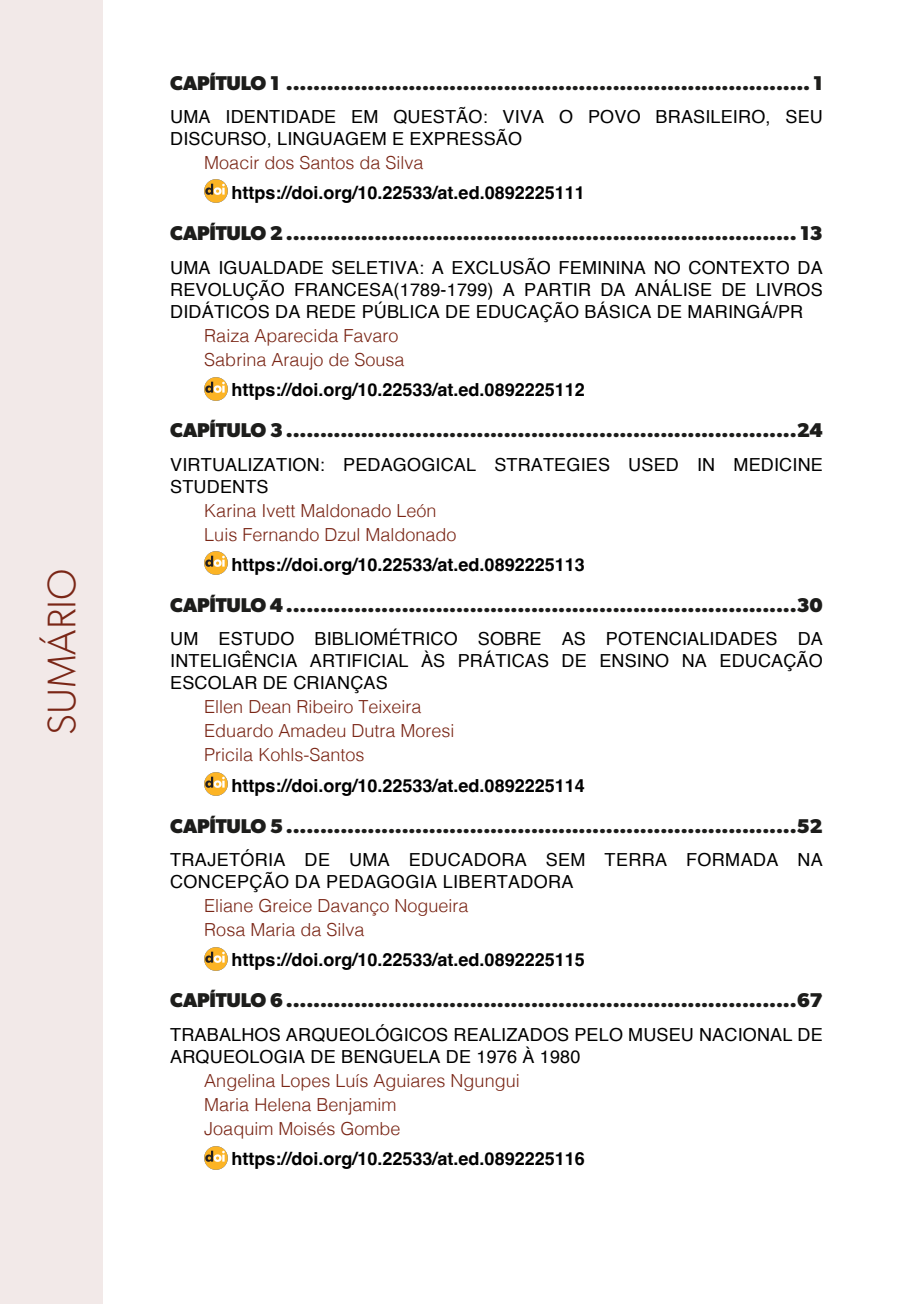
<style>
.page{position:relative;width:908px;height:1304px;background:#fff}
.page>*{position:absolute;margin:0;border:0;box-sizing:border-box;transform-origin:0 0}
.t1{font:300 40px "Gibson";color:#7a2616}
.t2{font:700 20px "Gibson";letter-spacing:-.01em;color:#1d1d1b}
.t3{font:18px/22px "Helvetica";letter-spacing:.01em;color:#000}
.t4{font:300 18px/24px "Helvetica";color:#7a2616}
.t5{font:700 18px "Helvetica";color:#000}
</style>
<div class="page">
<div style="left:0;top:0;width:103px;height:1304px;background:#f2e9e8"></div>
<img style="left:204px;top:180px;width:23px;height:23px">
<img style="left:204px;top:377px;width:23px;height:23px">
<img style="left:204px;top:552px;width:23px;height:23px">
<img style="left:204px;top:773px;width:23px;height:23px">
<img style="left:204px;top:947px;width:23px;height:23px">
<img style="left:204px;top:1146px;width:23px;height:23px">
<h1 class="t1" style="left:37px;top:735px;width:167px;rotate:-90deg">SUMÁRIO</h1>
<p class="t2" style="left:170px;top:71px;width:653px">CAPÍTULO 1 ............................................................................. 1</p>
<p class="t3" style="left:170px;top:106px;width:653px">UMA IDENTIDADE EM QUESTÃO: VIVA O POVO BRASILEIRO, SEU<br>DISCURSO, LINGUAGEM E EXPRESSÃO</p>
<p class="t4" style="left:204px;top:149px;width:221px">Moacir dos Santos da Silva</p>
<p class="t5" style="left:231px;top:182px;width:355px">https://doi.org/10.22533/at.ed.0892225111</p>
<p class="t2" style="left:170px;top:222px;width:653px">CAPÍTULO 2 ........................................................................... 13</p>
<p class="t3" style="left:170px;top:257px;width:653px;text-align:justify">UMA IGUALDADE SELETIVA: A EXCLUSÃO FEMININA NO CONTEXTO DA REVOLUÇÃO FRANCESA(1789-1799) A PARTIR DA ANÁLISE DE LIVROS DIDÁTICOS DA REDE PÚBLICA DE EDUCAÇÃO BÁSICA DE MARINGÁ/PR</p>
<p class="t4" style="left:204px;top:322px;width:202px">Raiza Aparecida Favaro<br>Sabrina Araujo de Sousa</p>
<p class="t5" style="left:231px;top:379px;width:355px">https://doi.org/10.22533/at.ed.0892225112</p>
<p class="t2" style="left:170px;top:418px;width:653px">CAPÍTULO 3 ...........................................................................24</p>
<p class="t3" style="left:170px;top:454px;width:653px">VIRTUALIZATION: PEDAGOGICAL STRATEGIES USED IN MEDICINE<br>STUDENTS</p>
<p class="t4" style="left:204px;top:497px;width:254px">Karina Ivett Maldonado León<br>Luis Fernando Dzul Maldonado</p>
<p class="t5" style="left:231px;top:554px;width:355px">https://doi.org/10.22533/at.ed.0892225113</p>
<p class="t2" style="left:170px;top:593px;width:653px">CAPÍTULO 4 ...........................................................................30</p>
<p class="t3" style="left:170px;top:629px;width:653px;text-align:justify">UM ESTUDO BIBLIOMÉTRICO SOBRE AS POTENCIALIDADES DA INTELIGÊNCIA ARTIFICIAL ÀS PRÁTICAS DE ENSINO NA EDUCAÇÃO ESCOLAR DE CRIANÇAS</p>
<p class="t4" style="left:204px;top:694px;width:252px">Ellen Dean Ribeiro Teixeira<br>Eduardo Amadeu Dutra Moresi<br>Pricila Kohls-Santos</p>
<p class="t5" style="left:231px;top:774px;width:355px">https://doi.org/10.22533/at.ed.0892225114</p>
<p class="t2" style="left:170px;top:814px;width:653px">CAPÍTULO 5 ...........................................................................52</p>
<p class="t3" style="left:170px;top:849px;width:653px">TRAJETÓRIA DE UMA EDUCADORA SEM TERRA FORMADA NA<br>CONCEPÇÃO DA PEDAGOGIA LIBERTADORA</p>
<p class="t4" style="left:204px;top:892px;width:266px">Eliane Greice Davanço Nogueira<br>Rosa Maria da Silva</p>
<p class="t5" style="left:231px;top:949px;width:355px">https://doi.org/10.22533/at.ed.0892225115</p>
<p class="t2" style="left:170px;top:989px;width:653px">CAPÍTULO 6 ...........................................................................67</p>
<p class="t3" style="left:170px;top:1024px;width:653px">TRABALHOS ARQUEOLÓGICOS REALIZADOS PELO MUSEU NACIONAL DE<br>ARQUEOLOGIA DE BENGUELA DE 1976 À 1980</p>
<p class="t4" style="left:204px;top:1067px;width:317px">Angelina Lopes Luís Aguiares Ngungui<br>Maria Helena Benjamim<br>Joaquim Moisés Gombe</p>
<p class="t5" style="left:231px;top:1148px;width:355px">https://doi.org/10.22533/at.ed.0892225116</p>
</div>
